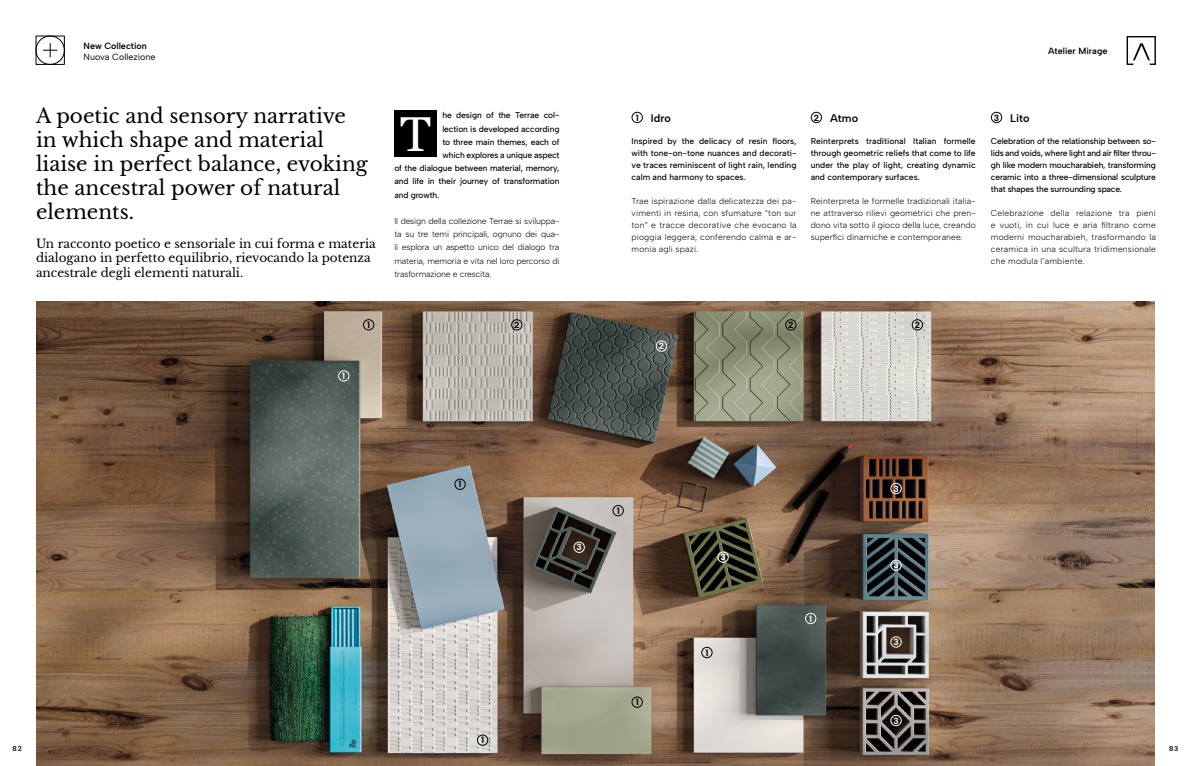
<style>
.page{position:relative;width:1191px;height:766px;background:#fff}
.page>*{position:absolute;margin:0;border:0;box-sizing:border-box;transform-origin:0 0}
.t1{font:49px "Georgia";color:#fff}
.t2{font:20px/24px "Libre Baskerville";color:#000}
.t3{font:12px/14.4px "Libre Baskerville";color:#000}
.t4{font:600 11px "Albert Sans";color:#000}
.t5{font:600 9px "Albert Sans";color:#000}
.t6{font:9px "Albert Sans";color:#000}
.t7{font:700 9px "Albert Sans";color:#000}
.t8{font:700 9px "Albert Sans";color:#fff}
.t9{font:500 8.5px/12px "Albert Sans";letter-spacing:-.015em;color:#000;text-align:justify}
.t10{font:8.5px/12px "Albert Sans";letter-spacing:.01em;color:#000;text-align:justify}
.t11{font:600 7px "Albert Sans";color:#000}
</style>
<div class="page">
<img style="left:36px;top:301px;width:1119px;height:464px">
<div style="left:36px;top:36px;width:29px;height:29px;border:1px solid #000"></div>
<svg style="left:1126px;top:36px;width:29px;height:29px"></svg>
<div style="left:36px;top:36px;width:29px;height:29px;border:1px solid #000;border-radius:50%"></div>
<svg style="left:43px;top:43px;width:14px;height:14px"></svg>
<div style="left:394px;top:110px;width:43px;height:47px;background:#000"></div>
<div style="left:631px;top:112px;width:12px;height:11px;border:1px solid #000;border-radius:50%"></div>
<div style="left:810px;top:112px;width:12px;height:11px;border:1px solid #000;border-radius:50%"></div>
<div style="left:990px;top:112px;width:12px;height:11px;border:1px solid #000;border-radius:50%"></div>
<div style="left:338px;top:370px;width:11px;height:11px;border:1px solid #fff;border-radius:50%"></div>
<div style="left:363px;top:319px;width:11px;height:11px;border:1px solid #000;border-radius:50%"></div>
<div style="left:454px;top:478px;width:12px;height:12px;border:1px solid #000;border-radius:50%"></div>
<div style="left:477px;top:734px;width:11px;height:11px;border:1px solid #000;border-radius:50%"></div>
<div style="left:612px;top:505px;width:12px;height:11px;border:1px solid #000;border-radius:50%"></div>
<div style="left:631px;top:696px;width:12px;height:11px;border:1px solid #000;border-radius:50%"></div>
<div style="left:701px;top:646px;width:11px;height:12px;border:1px solid #000;border-radius:50%"></div>
<div style="left:805px;top:612px;width:11px;height:12px;border:1px solid #fff;border-radius:50%"></div>
<div style="left:511px;top:319px;width:11px;height:11px;border:1px solid #000;border-radius:50%"></div>
<div style="left:656px;top:340px;width:11px;height:11px;border:1px solid #fff;border-radius:50%"></div>
<div style="left:785px;top:319px;width:11px;height:11px;border:1px solid #000;border-radius:50%"></div>
<div style="left:911px;top:319px;width:12px;height:11px;border:1px solid #000;border-radius:50%"></div>
<div style="left:573px;top:541px;width:12px;height:11px;border:1px solid #fff;border-radius:50%"></div>
<div style="left:717px;top:551px;width:12px;height:11px;border:1px solid #fff;border-radius:50%"></div>
<div style="left:890px;top:482px;width:11px;height:12px;border:1px solid #fff;border-radius:50%"></div>
<div style="left:890px;top:559px;width:11px;height:11px;border:1px solid #fff;border-radius:50%"></div>
<div style="left:890px;top:636px;width:11px;height:11px;border:1px solid #fff;border-radius:50%"></div>
<div style="left:890px;top:714px;width:11px;height:12px;border:1px solid #fff;border-radius:50%"></div>
<p class="t5" style="left:84px;top:40px;width:65px">New Collection</p>
<p class="t6" style="left:84px;top:51px;width:74px">Nuova Collezione</p>
<p class="t5" style="left:1048px;top:46px;width:61px">Atelier Mirage</p>
<p class="t2" style="left:36px;top:104px;width:333px">A poetic and sensory narrative in which shape and material liaise in perfect balance, evoking the ancestral power of natural elements.</p>
<p class="t3" style="left:36px;top:236px;width:341px">Un racconto poetico e sensoriale in cui forma e materia dialogano in perfetto equilibrio, rievocando la potenza ancestrale degli elementi naturali.</p>
<p class="t9" style="left:442px;top:109px;width:119px">he design of the Terrae col-</p>
<p class="t9" style="left:442px;top:123px;width:119px">lection is developed according</p>
<p class="t9" style="left:442px;top:136px;width:119px">to three main themes, each of</p>
<p class="t9" style="left:442px;top:149px;width:119px">which explores a unique aspect</p>
<p class="t9" style="left:394px;top:162px;width:166px">of the dialogue between material, memory,</p>
<p class="t9" style="left:394px;top:175px;width:166px">and life in their journey of transformation</p>
<p class="t9" style="left:394px;top:188px;width:46px">and growth.</p>
<p class="t10" style="left:394px;top:214px;width:166px;line-height:13.2px">ll design della collezione Terrae si sviluppa&shy;ta su tre temi principali, ognuno dei qua&shy;li esplora un aspetto unico del dialogo tra materia, memoria e vita nel loro percorso di trasformazione e crescita.</p>
<p class="t1" style="left:400px;top:98px;width:32px">T</p>
<p class="t4" style="left:651px;top:111px;width:21px">Idro</p>
<p class="t7" style="left:813px;top:112px;width:7px">2</p>
<p class="t7" style="left:993px;top:112px;width:7px">3</p>
<p class="t4" style="left:1010px;top:111px;width:21px">Lito</p>
<p class="t7" style="left:635px;top:112px;width:4px">1</p>
<p class="t4" style="left:830px;top:111px;width:30px">Atmo</p>
<p class="t9" style="left:631px;top:135px;width:166px">Inspired by the delicacy of resin floors, with tone-on-tone nuances and decorati&shy;ve traces reminiscent of light rain, lending calm and harmony to spaces.</p>
<p class="t10" style="left:631px;top:195px;width:166px">Trae ispirazione dalla delicatezza dei pa&shy;vimenti in resina, con sfumature “ton sur ton” e tracce decorative che evocano la pioggia leggera, conferendo calma e ar&shy;monia agli spazi.</p>
<p class="t9" style="left:810px;top:135px;width:166px">Reinterprets traditional Italian formelle through geometric reliefs that come to life under the play of light, creating dynamic and contemporary surfaces.</p>
<p class="t10" style="left:810px;top:195px;width:166px">Reinterpreta le formelle tradizionali italia&shy;ne attraverso rilievi geometrici che pren&shy;dono vita sotto il gioco della luce, creando superfici dinamiche e contemporanee.</p>
<p class="t9" style="left:990px;top:135px;width:166px">Celebration of the relationship between so&shy;lids and voids, where light and air filter throu&shy;gh like modern moucharabieh, transforming ceramic into a three-dimensional sculpture that shapes the surrounding space.</p>
<p class="t10" style="left:990px;top:207px;width:166px">Celebrazione della relazione tra pieni e vuoti, in cui luce e aria filtrano come moderni moucharabieh, trasformando la ceramica in una scultura tridimensionale che modula l’ambiente.</p>
<p class="t7" style="left:367px;top:319px;width:4px">1</p>
<p class="t7" style="left:514px;top:319px;width:7px">2</p>
<p class="t7" style="left:788px;top:319px;width:7px">2</p>
<p class="t7" style="left:914px;top:319px;width:7px">2</p>
<p class="t8" style="left:659px;top:340px;width:7px">2</p>
<p class="t8" style="left:342px;top:370px;width:4px">1</p>
<p class="t7" style="left:458px;top:478px;width:4px">1</p>
<p class="t7" style="left:481px;top:734px;width:4px">1</p>
<p class="t8" style="left:576px;top:541px;width:7px">3</p>
<p class="t7" style="left:616px;top:505px;width:4px">1</p>
<p class="t7" style="left:635px;top:696px;width:4px">1</p>
<p class="t8" style="left:720px;top:551px;width:7px">3</p>
<p class="t7" style="left:705px;top:647px;width:4px">1</p>
<p class="t8" style="left:809px;top:613px;width:4px">1</p>
<p class="t8" style="left:893px;top:483px;width:7px">3</p>
<p class="t8" style="left:893px;top:559px;width:7px">3</p>
<p class="t8" style="left:893px;top:636px;width:7px">3</p>
<p class="t8" style="left:893px;top:714px;width:7px">3</p>
<p class="t11" style="left:13px;top:744px;width:11px">82</p>
<p class="t11" style="left:1169px;top:744px;width:11px">83</p>
</div>
